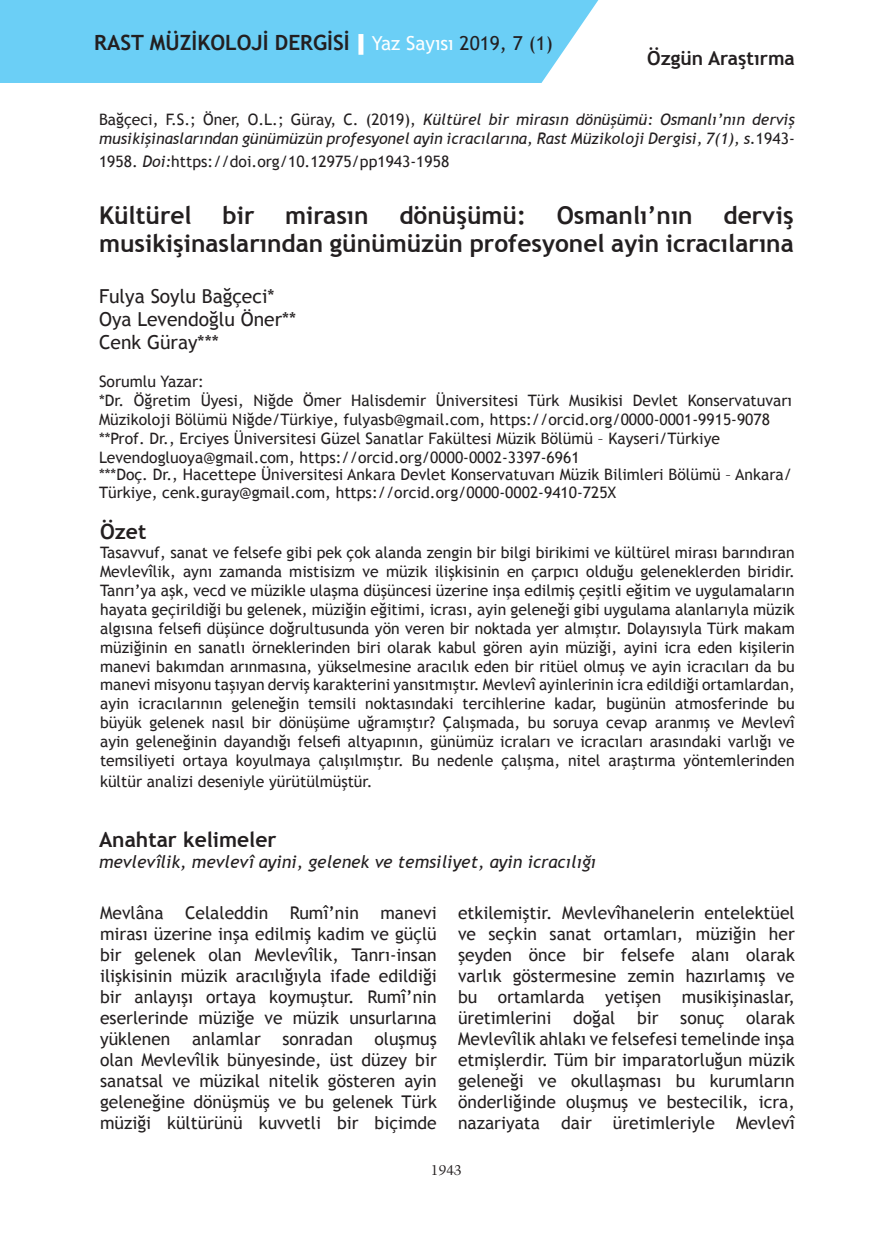
<style>
.page{position:relative;width:893px;height:1241px;background:#fff}
.page>*{position:absolute;margin:0;border:0;box-sizing:border-box;transform-origin:0 0}
.t1{font:700 24.5px/28px "Trebuchet MS";color:#231f20;text-align:right}
.t2{font:700 21px "Trebuchet MS";color:#231f20}
.t3{font:19.25px/23.1px "Trebuchet MS";color:#231f20}
.t4{font:700 19.25px "Trebuchet MS";color:#231f20}
.t5{font:17.5px/21px "Trebuchet MS";color:#231f20;text-align:justify}
.t6{font:italic 17.5px "Trebuchet MS";color:#231f20}
.t7{font:15.75px/18.9px "Trebuchet MS";color:#231f20}
.t8{font:italic 15.75px/18.9px "Trebuchet MS";color:#231f20}
.t9{font:14px "Trump Mediaeval";color:#231f20}
.s1{font-weight:400;color:#fff}
.s2{font-weight:400;font-size:19.25px;color:#fff}
.s3{font-weight:400;font-size:19.25px}
.s4{font-style:normal}
.s5{font-style:italic}
</style>
<div class="page">
<div style="left:0;top:0;width:598px;height:83px;background:#6bcff6"></div>
<div style="left:358px;top:34px;width:5px;height:21px;border:4px solid #fff"></div>
<h2 class="t2" style="left:94px;top:30px;width:460px">RAST MÜZIKOLOJI DERGISI <span class="s1">|</span> <span class="s2">Yaz Sayısı</span> <span class="s3">2019, 7 (1)</span></h2>
<p class="t4" style="left:647px;top:46px;width:149px">Özgün Araştırma</p>
<p class="t8" style="left:99px;top:110px;width:697px"><span class="s4">Bağçeci, F.S.; Öner, O.L.; Güray, C. (2019),</span> Kültürel bir mirasın dönüşümü: Osmanlı’nın derviş musikişinaslarından günümüzün profesyonel ayin icracılarına, Rast Müzikoloji Dergisi, 7(1), s.<span class="s4">1943-</span></p>
<p class="t7" style="left:99px;top:152px;width:352px">1958. <span class="s5">Doi:</span>https://doi.org/10.12975/pp1943-1958</p>
<h1 class="t1" style="left:99px;top:201px;width:696px">derviş<br>musikişinaslarından günümüzün profesyonel ayin icracılarına</h1>
<p class="t3" style="left:99px;top:285px;width:199px">Fulya Soylu Bağçeci*<br>Oya Levendoğlu Öner**<br>Cenk Güray***</p>
<p class="t7" style="left:99px;top:372px;width:694px;line-height:18.4px">Sorumlu Yazar:<br>*Dr. Öğretim Üyesi, Niğde Ömer Halisdemir Üniversitesi Türk Musikisi Devlet Konservatuvarı Müzikoloji Bölümü Niğde/Türkiye, fulyasb@gmail.com, https://orcid.org/0000-0001-9915-9078 **Prof. Dr., Erciyes Üniversitesi Güzel Sanatlar Fakültesi Müzik Bölümü – Kayseri/Türkiye Levendogluoya@gmail.com, https://orcid.org/0000-0002-3397-6961<br>***Doç. Dr., Hacettepe Üniversitesi Ankara Devlet Konservatuvarı Müzik Bilimleri Bölümü – Ankara/ Türkiye, cenk.guray@gmail.com, https://orcid.org/0000-0002-9410-725X</p>
<h1 class="t1" style="left:99px;top:201px;width:94px">Kültürel</h1>
<h1 class="t1" style="left:223px;top:201px;width:34px">bir</h1>
<h1 class="t1" style="left:285px;top:201px;width:85px">mirasın</h1>
<h1 class="t1" style="left:399px;top:201px;width:128px">dönüşümü:</h1>
<h1 class="t1" style="left:557px;top:201px;width:138px">Osmanlı’nın</h1>
<h2 class="t2" style="left:100px;top:518px;width:48px">Özet</h2>
<p class="t7" style="left:100px;top:543px;width:696px;text-align:justify">Tasavvuf, sanat ve felsefe gibi pek çok alanda zengin bir bilgi birikimi ve kültürel mirası barındıran Mevlevîlik, aynı zamanda mistisizm ve müzik ilişkisinin en çarpıcı olduğu geleneklerden biridir.<br>Tanrı’ya aşk, vecd ve müzikle ulaşma düşüncesi üzerine inşa edilmiş çeşitli eğitim ve uygulamaların hayata geçirildiği bu gelenek, müziğin eğitimi, icrası, ayin geleneği gibi uygulama alanlarıyla müzik algısına felsefi düşünce doğrultusunda yön veren bir noktada yer almıştır. Dolayısıyla Türk makam müziğinin en sanatlı örneklerinden biri olarak kabul gören ayin müziği, ayini icra eden kişilerin manevi bakımdan arınmasına, yükselmesine aracılık eden bir ritüel olmuş ve ayin icracıları da bu manevi misyonu taşıyan derviş karakterini yansıtmıştır. Mevlevî ayinlerinin icra edildiği ortamlardan, ayin icracılarının geleneğin temsili noktasındaki tercihlerine kadar, bugünün atmosferinde bu büyük gelenek nasıl bir dönüşüme uğramıştır? Çalışmada, bu soruya cevap aranmış ve Mevlevî ayin geleneğinin dayandığı felsefi altyapının, günümüz icraları ve icracıları arasındaki varlığı ve temsiliyeti ortaya koyulmaya çalışılmıştır. Bu nedenle çalışma, nitel araştırma yöntemlerinden</p>
<p class="t7" style="left:100px;top:771px;width:274px">kültür analizi deseniyle yürütülmüştür.</p>
<h2 class="t2" style="left:99px;top:826px;width:179px">Anahtar kelimeler</h2>
<p class="t6" style="left:99px;top:850px;width:499px">mevlevîlik, mevlevî ayini, gelenek ve temsiliyet, ayin icracılığı</p>
<p class="t5" style="left:100px;top:901px;width:338px">Mevlâna Celaleddin Rumî’nin manevi mirası üzerine inşa edilmiş kadim ve güçlü bir gelenek olan Mevlevîlik, Tanrı-insan ilişkisinin müzik aracılığıyla ifade edildiği bir anlayışı ortaya koymuştur. Rumî’nin eserlerinde müziğe ve müzik unsurlarına yüklenen anlamlar sonradan oluşmuş olan Mevlevîlik bünyesinde, üst düzey bir sanatsal ve müzikal nitelik gösteren ayin geleneğine dönüşmüş ve bu gelenek Türk müziği kültürünü kuvvetli bir biçimde</p>
<p class="t5" style="left:458px;top:901px;width:338px">etkilemiştir. Mevlevîhanelerin entelektüel ve seçkin sanat ortamları, müziğin her şeyden önce bir felsefe alanı olarak varlık göstermesine zemin hazırlamış ve bu ortamlarda yetişen musikişinaslar, üretimlerini doğal bir sonuç olarak Mevlevîlik ahlakı ve felsefesi temelinde inşa etmişlerdir. Tüm bir imparatorluğun müzik geleneği ve okullaşması bu kurumların önderliğinde oluşmuş ve bestecilik, icra, nazariyata dair üretimleriyle Mevlevî</p>
<p class="t9" style="left:431px;top:1161px;width:33px">1943</p>
</div>
